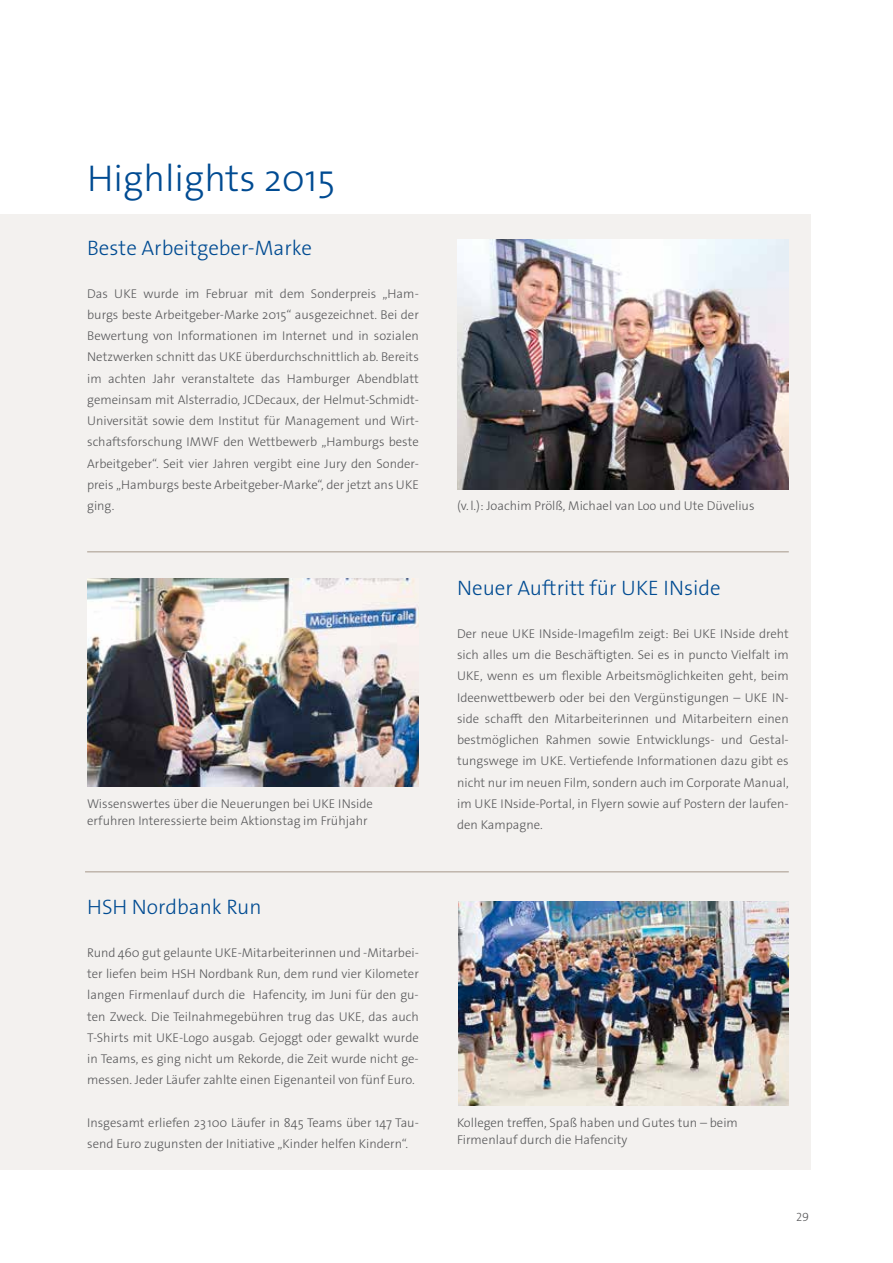
<style>
.page{position:relative;width:893px;height:1263px;background:#fff}
.page>*{position:absolute;margin:0;border:0;box-sizing:border-box;transform-origin:0 0}
.t1{font:300 37.5px "The Sans Os F";color:#004b92}
.t2{font:300 21px "The Sans Os F";color:#004b92}
.t3{font:300 12.75px/21.3px "The Sans Os F";color:#58585a;text-align:justify}
.t4{font:300 12px "The Sans Os F";color:#58585a}
</style>
<div class="page">
<div style="left:0;top:214px;width:810px;height:955px;background:#f3f1ef"></div>
<hr style="left:87px;top:551px;width:702px;height:1px;background:#a99c8f">
<img style="left:87px;top:578px;width:332px;height:209px">
<img style="left:457px;top:239px;width:332px;height:250px">
<img style="left:459px;top:902px;width:330px;height:204px">
<hr style="left:85px;top:871px;width:704px;height:1px;background:#a99c8f">
<h1 class="t1" style="left:87px;top:154px;width:249px">Highlights 2015</h1>
<h2 class="t2" style="left:87px;top:235px;width:226px">Beste Arbeitgeber-Marke</h2>
<p class="t3" style="left:87px;top:283px;width:333px">Das UKE wurde im Februar mit dem Sonderpreis „Ham&shy;burgs beste Arbeitgeber-Marke 2015“ ausgezeichnet. Bei der Bewertung von Informationen im Internet und in sozialen Netzwerken schnitt das UKE überdurchschnittlich ab. Bereits im achten Jahr veranstaltete das Hamburger Abendblatt gemeinsam mit Alsterradio, JCDecaux, der Helmut-Schmidt-Universität sowie dem Institut für Management und Wirt&shy;schaftsforschung IMWF den Wettbewerb „Hamburgs beste Arbeitgeber“. Seit vier Jahren vergibt eine Jury den Sonder&shy;preis „Hamburgs beste Arbeitgeber-Marke“, der jetzt ans UKE ging.</p>
<p class="t3" style="left:87px;top:795px;width:287px;line-height:17px">Wissenswertes über die Neuerungen bei UKE INside erfuhren Interessierte beim Aktionstag im Frühjahr</p>
<h2 class="t2" style="left:87px;top:894px;width:176px">HSH Nordbank Run</h2>
<p class="t3" style="left:87px;top:942px;width:333px">Rund 460 gut gelaunte UKE-Mitarbeiterinnen und -Mitarbei&shy;ter liefen beim HSH Nordbank Run, dem rund vier Kilometer langen Firmenlauf durch die Hafencity, im Juni für den gu&shy;ten Zweck. Die Teilnahmegebühren trug das UKE, das auch T-Shirts mit UKE-Logo ausgab. Gejoggt oder gewalkt wurde in Teams, es ging nicht um Rekorde, die Zeit wurde nicht ge&shy;messen. Jeder Läufer zahlte einen Eigenanteil von fünf Euro.</p>
<p class="t3" style="left:87px;top:1112px;width:333px">Insgesamt erliefen 23 100 Läufer in 845 Teams über 147 Tau&shy;send Euro zugunsten der Initiative „Kinder helfen Kindern“.</p>
<p class="t3" style="left:457px;top:495px;width:299px">(v.l.): Joachim Prölß, Michael van Loo und Ute Düvelius</p>
<h2 class="t2" style="left:457px;top:575px;width:265px">Neuer Auftritt für UKE INside</h2>
<p class="t3" style="left:457px;top:623px;width:333px">Der neue UKE INside-Imagefilm zeigt: Bei UKE INside dreht sich alles um die Beschäftigten. Sei es in puncto Vielfalt im UKE, wenn es um flexible Arbeitsmöglichkeiten geht, beim Ideenwettbewerb oder bei den Vergünstigungen – UKE IN&shy;side schafft den Mitarbeiterinnen und Mitarbeitern einen bestmöglichen Rahmen sowie Entwicklungs- und Gestal&shy;tungswege im UKE. Vertiefende Informationen dazu gibt es nicht nur im neuen Film, sondern auch im Corporate Manual, im UKE INside-Portal, in Flyern sowie auf Postern der laufen&shy;den Kampagne.</p>
<p class="t3" style="left:457px;top:1114px;width:282px;line-height:17px">Kollegen treffen, Spaß haben und Gutes tun – beim<br>Firmenlauf durch die Hafencity</p>
<p class="t4" style="left:796px;top:1209px;width:15px">29</p>
</div>
